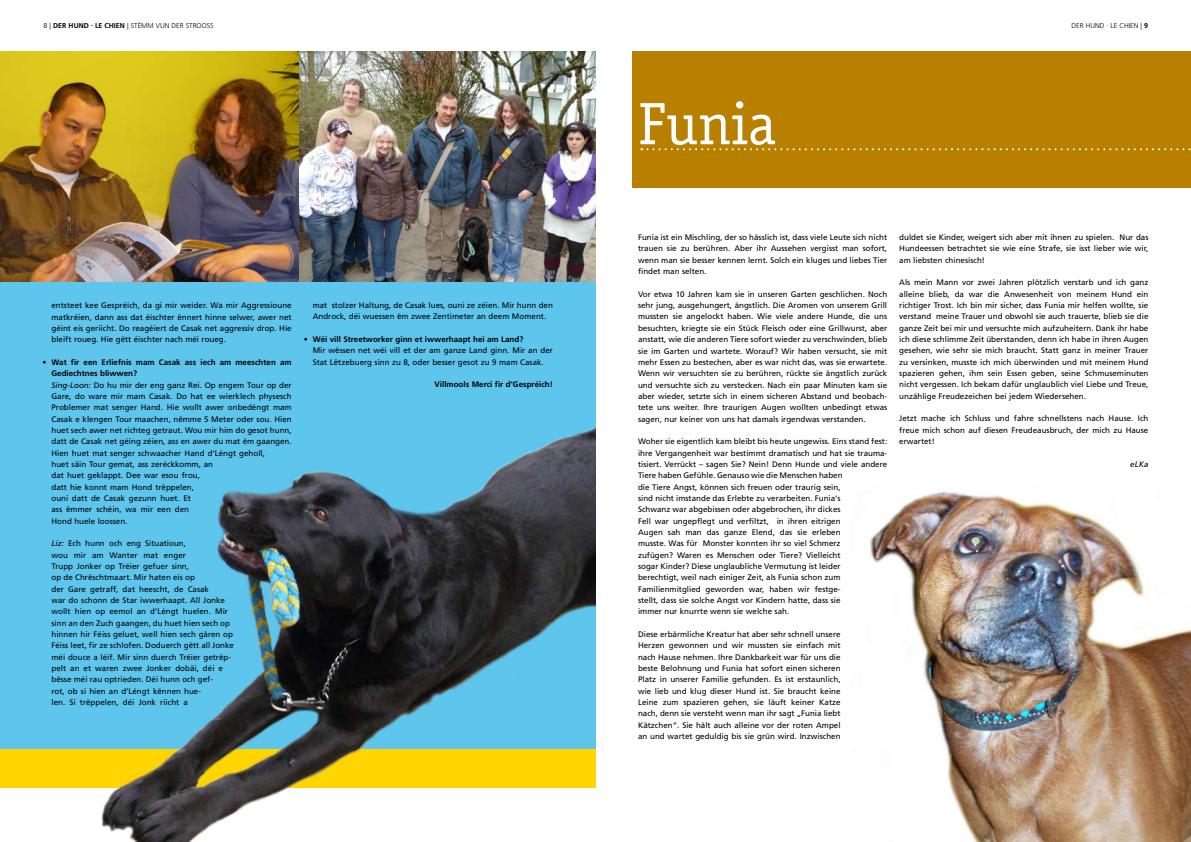
<style>
.page{position:relative;width:1191px;height:842px;background:#fff}
.page>*{position:absolute;margin:0;border:0;box-sizing:border-box;transform-origin:0 0}
.t1{font:60px "Officina Serif";color:#fff}
.t2{font:8px/11.3px "Frutiger";color:#000;text-align:justify}
.t3{font:700 8px "Frutiger";color:#000}
.t4{font:italic 8px "Frutiger";color:#000}
.t5{font:300 7px "Frutiger";color:#000}
.s1{font-weight:700}
.s2{font-style:italic}
</style>
<div class="page">
<img style="left:298px;top:52px;width:297px;height:230px">
<img style="left:0;top:52px;width:298px;height:230px">
<div style="left:0;top:282px;width:595px;height:485px;background:#5ec5ed"></div>
<div style="left:0;top:750px;width:595px;height:38px;background:#ffd500"></div>
<img style="left:95px;top:427px;width:500px;height:415px">
<img style="left:870px;top:491px;width:321px;height:351px">
<div style="left:632px;top:52px;width:559px;height:136px;background:#b98000"></div>
<svg style="left:641px;top:148px;width:550px;height:2px"></svg>
<p class="t5" style="left:44px;top:22px;width:168px">8 | <span class="s1">der hund </span><sup>.</sup> <span class="s1">Le chien</span> | STËMM VUN DER STROOSS</p>
<p class="t2" style="left:52px;top:300px;width:242px">entsteet kee Gespréich, da gi mir weider. Wa mir Aggressioune matkréien, dann ass dat éischter ënnert hinne selwer, awer net géint eis geriicht. Do reagéiert de Casak net aggressiv drop. Hie bleift roueg. Hie gëtt éischter nach méi roueg.</p>
<p class="t2" style="left:51px;top:356px;width:242px;text-align:left;text-indent:-9px"><span class="s1">• Wat fir een Erliefnis mam Casak ass iech am meeschten am Gediechtnes bliwwen?<br></span><span class="s2">Sing-Loon:</span> Do hu mir der eng ganz Rei. Op engem Tour op der Gare, do ware mir mam Casak. Do hat ee wierklech physesch Problemer mat senger Hand. Hie wollt awer onbedéngt mam Casak e klengen Tour maachen, nëmme 5 Meter oder sou. Hien huet sech awer net richteg getraut. Wou mir him do gesot hunn, datt de Casak net géing zéien, ass en awer du mat ëm gaangen.<br>Hien huet mat senger schwaacher Hand d‘Léngt geholl,<br>huet säin Tour gemat, ass zeréckkomm, an<br>dat huet geklappt. Dee war esou frou,<br>datt hie konnt mam Hond trëppelen,<br>ouni datt de Casak gezunn huet. Et<br>ass ëmmer schéin, wa mir een den<br>Hond huele loossen.</p>
<p class="t2" style="left:51px;top:538px;width:184px;text-align:left"><span class="s2">Liz:</span> Ech hunn och eng Situatioun,<br>wou mir am Wanter mat enger<br>Trupp Jonker op Tréier gefuer sinn,<br>op de Chrëschtmaart. Mir haten eis op<br>der Gare getraff, dat heescht, de Casak<br>war do schonn de Star iwwerhaapt. All Jonke wollt hien op eemol an d‘Léngt huelen. Mir sinn an den Zuch gaangen, du huet hien sech op hinnen hir Féiss geluet, well hien sech gären op Féiss leet, fir ze schlofen. Doduerch gëtt all Jonke méi douce a léif. Mir sinn duerch Tréier getrëp&shy;pelt an et waren zwee Jonker dobäi, déi e bësse méi rau optrieden. Déi hunn och gef-<br>rot, ob si hien an d‘Léngt kënnen hue-<br>len. Si trëppelen, déi Jonk riicht a</p>
<p class="t2" style="left:313px;top:300px;width:242px">mat stolzer Haltung, de Casak lues, ouni ze zéien. Mir hunn den<br>Androck, déi wuessen ëm zwee Zentimeter an deem Moment.</p>
<p class="t3" style="left:304px;top:335px;width:221px">• Wéi vill Streetworker ginn et iwwerhaapt hei am Land?</p>
<p class="t2" style="left:313px;top:345px;width:242px">Mir wëssen net wéi vill et der am ganze Land ginn. Mir an der<br>Stat Lëtzebuerg sinn zu 8, oder besser gesot zu 9 mam Casak.</p>
<p class="t3" style="left:434px;top:380px;width:120px">Villmools Merci fir d’Gespréich!</p>
<h1 class="t1" style="left:638px;top:89px;width:139px">Funia</h1>
<p class="t5" style="left:1071px;top:22px;width:78px">DER HUND . LE CHIEN | <span class="s1">9</span></p>
<p class="t2" style="left:638px;top:232px;width:251px">Funia ist ein Mischling, der so hässlich ist, dass viele Leute sich nicht trauen sie zu berühren. Aber ihr Aussehen vergisst man sofort, wenn man sie besser kennen lernt. Solch ein kluges und liebes Tier findet man selten.</p>
<p class="t2" style="left:638px;top:288px;width:251px">Vor etwa 10 Jahren kam sie in unseren Garten geschlichen. Noch sehr jung, ausgehungert, ängstlich. Die Aromen von unserem Grill mussten sie angelockt haben. Wie viele andere Hunde, die uns besuchten, kriegte sie ein Stück Fleisch oder eine Grillwurst, aber anstatt, wie die anderen Tiere sofort wieder zu verschwinden, blieb sie im Garten und wartete. Worauf? Wir haben versucht, sie mit mehr Essen zu bestechen, aber es war nicht das, was sie erwartete.<br>Wenn wir versuchten sie zu berühren, rückte sie ängstlich zurück und versuchte sich zu verstecken. Nach ein paar Minuten kam sie aber wieder, setzte sich in einem sicheren Abstand und beobach&shy;tete uns weiter. Ihre traurigen Augen wollten unbedingt etwas sagen, nur keiner von uns hat damals irgendwas verstanden.</p>
<p class="t2" style="left:638px;top:436px;width:251px;text-align:left">Woher sie eigentlich kam bleibt bis heute ungewiss. Eins stand fest: ihre Vergangenheit war bestimmt dramatisch und hat sie trauma&shy;tisiert. Verrückt – sagen Sie? Nein! Denn Hunde und viele andere Tiere haben Gefühle. Genauso wie die Menschen haben<br>die Tiere Angst, können sich freuen oder traurig sein,<br>sind nicht imstande das Erlebte zu verarbeiten. Funia‘s<br>Schwanz war abgebissen oder abgebrochen, ihr dickes<br>Fell war ungepflegt und verfiltzt, in ihren eitrigen<br>Augen sah man das ganze Elend, das sie erleben<br>musste. Was für Monster konnten ihr so viel Schmerz<br>zufügen? Waren es Menschen oder Tiere? Vielleicht<br>sogar Kinder? Diese unglaubliche Vermutung ist leider<br>berechtigt, weil nach einiger Zeit, als Funia schon zum Familienmitglied geworden war, haben wir festge-<br>stellt, dass sie solche Angst vor Kindern hatte, dass sie<br>immer nur knurrte wenn sie welche sah.</p>
<p class="t2" style="left:638px;top:628px;width:204px">Diese erbärmliche Kreatur hat aber sehr schnell unsere Herzen gewonnen und wir mussten sie einfach mit nach Hause nehmen. Ihre Dankbarkeit war für uns die beste Belohnung und Funia hat sofort einen sicheren Platz in unserer Familie gefunden. Es ist erstaunlich, wie lieb und klug dieser Hund ist. Sie braucht keine Leine zum spazieren gehen, sie läuft keiner Katze nach, denn sie versteht wenn man ihr sagt „Funia liebt Kätzchen“. Sie hält auch alleine vor der roten Ampel an und wartet geduldig bis sie grün wird. Inzwischen</p>
<p class="t2" style="left:899px;top:232px;width:251px">duldet sie Kinder, weigert sich aber mit ihnen zu spielen. Nur das Hundeessen betrachtet sie wie eine Strafe, sie isst lieber wie wir, am liebsten chinesisch!</p>
<p class="t2" style="left:899px;top:277px;width:251px">Als mein Mann vor zwei Jahren plötzlich verstarb und ich ganz alleine blieb, da war die Anwesenheit von meinem Hund ein richtiger Trost. Ich bin mir sicher, dass Funia mir helfen wollte, sie verstand meine Trauer und obwohl sie auch trauerte, blieb sie die ganze Zeit bei mir und versuchte mich aufzuheitern. Dank ihr habe ich diese schlimme Zeit überstanden, denn ich habe in ihren Augen gesehen, wie sehr sie mich braucht. Statt ganz in meiner Trauer zu versinken, musste ich mich überwinden und mit meinem Hund spazieren gehen, ihm sein Essen geben, seine Schmuseminuten nicht vergessen. Ich bekam dafür unglaublich viel Liebe und Treue, unzählige Freudezeichen bei jedem Wiedersehen.</p>
<p class="t2" style="left:899px;top:413px;width:251px">Jetzt mache ich Schluss und fahre schnellstens nach Hause. Ich freue mich schon auf diesen Freudeausbruch, der mich zu Hause erwartet!</p>
<p class="t4" style="left:1130px;top:459px;width:20px">eLKa</p>
</div>
